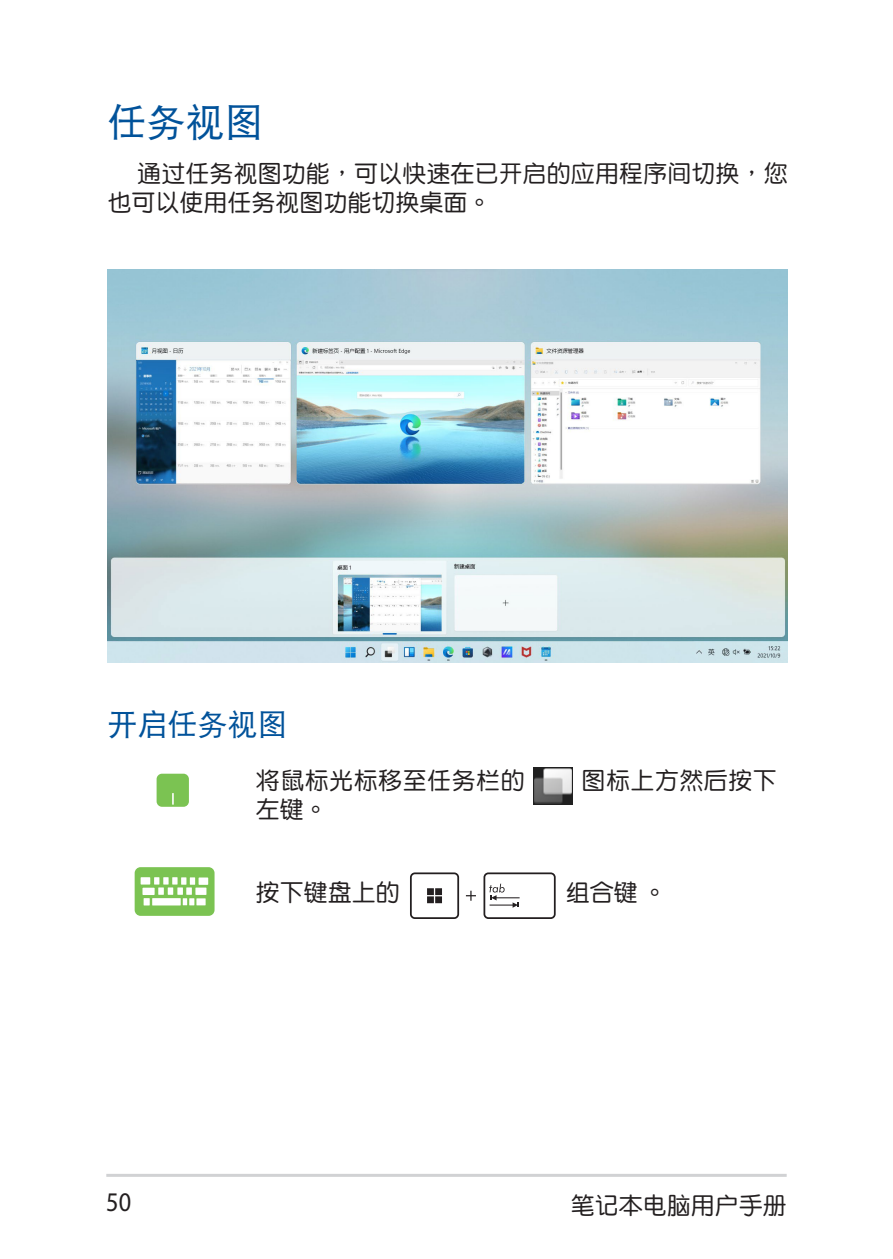
<style>
.page{position:relative;width:893px;height:1259px;background:#fff}
.page>*{position:absolute;margin:0;border:0;box-sizing:border-box;transform-origin:0 0}
.t1{font:39px "DF Hei GB5 Std W5";color:#01529a}
.t2{font:30px "DF Hei GB5 Std W5";color:#01529a}
.t3{font:27px "Myriad Pro";color:#231f20;scale:.9 1}
.t4{font:24px/28.8px "DF Yuan GB5 Std W5";letter-spacing:.005em;color:#231f20}
</style>
<div class="page">
<hr style="left:106px;top:1173px;width:681px;height:3px;background:#d1d2d4">
<img style="left:108px;top:270px;width:680px;height:392px">
<svg style="left:156px;top:773px;width:33px;height:34px"></svg>
<img style="left:533px;top:767px;width:40px;height:37px">
<div style="left:136px;top:868px;width:77px;height:46px;background:#7bc352;border-radius:5px"></div>
<div style="left:135px;top:867px;width:80px;height:49px;border:2px solid #7bc352;border-radius:5px"></div>
<svg style="left:154px;top:877px;width:5px;height:7px"></svg>
<div style="left:163px;top:877px;width:6px;height:7px;background:#fff"></div>
<div style="left:172px;top:877px;width:6px;height:7px;background:#fff"></div>
<svg style="left:181px;top:877px;width:14px;height:7px"></svg>
<div style="left:199px;top:877px;width:9px;height:8px;background:#fff"></div>
<div style="left:142px;top:887px;width:13px;height:8px;background:#fff"></div>
<div style="left:144px;top:898px;width:6px;height:7px;background:#fff"></div>
<div style="left:158px;top:887px;width:6px;height:8px;background:#fff"></div>
<div style="left:168px;top:887px;width:5px;height:8px;background:#fff"></div>
<div style="left:177px;top:887px;width:6px;height:8px;background:#fff"></div>
<div style="left:186px;top:887px;width:6px;height:8px;background:#fff"></div>
<div style="left:195px;top:887px;width:11px;height:8px;background:#fff"></div>
<div style="left:196px;top:898px;width:10px;height:7px;background:#fff"></div>
<div style="left:141px;top:877px;width:9px;height:7px;background:#fff"></div>
<svg style="left:152px;top:898px;width:45px;height:18px"></svg>
<div style="left:483px;top:872px;width:73px;height:47px;border:2px solid #231f20;border-radius:4px"></div>
<svg style="left:489px;top:883px;width:31px;height:24px"></svg>
<svg style="left:466px;top:890px;width:10px;height:10px"></svg>
<div style="left:410px;top:872px;width:49px;height:47px;border:2px solid #231f20;border-radius:4px"></div>
<div style="left:427px;top:896px;width:7px;height:7px;background:#231f20"></div>
<div style="left:435px;top:888px;width:7px;height:7px;background:#231f20"></div>
<div style="left:427px;top:888px;width:7px;height:7px;background:#231f20"></div>
<div style="left:435px;top:896px;width:7px;height:7px;background:#231f20"></div>
<h1 class="t1" style="left:108px;top:101px;width:158px">任務視圖</h1>
<p class="t4" style="left:108px;top:159px;width:682px;text-indent:30px">通過任務視圖功能，可以快速在已開啟的應用程序間切換，您也可以使用任務視圖功能切換桌面。</p>
<p class="t2" style="left:108px;top:708px;width:182px">開啟任務視圖</p>
<p class="t4" style="left:256px;top:765px;width:270px">將鼠標光標移至任務欄的</p>
<p class="t4" style="left:582px;top:765px;width:197px">圖標上方然後按下</p>
<p class="t4" style="left:256px;top:794px;width:73px">左鍵。</p>
<p class="t4" style="left:256px;top:878px;width:145px">按下鍵盤上的</p>
<p class="t4" style="left:566px;top:878px;width:103px">組合鍵。</p>
<p class="t3" style="left:106px;top:1185px;width:29px">50</p>
<p class="t4" style="left:571px;top:1190px;width:218px">筆記本電腦用戶手冊</p>
</div>
